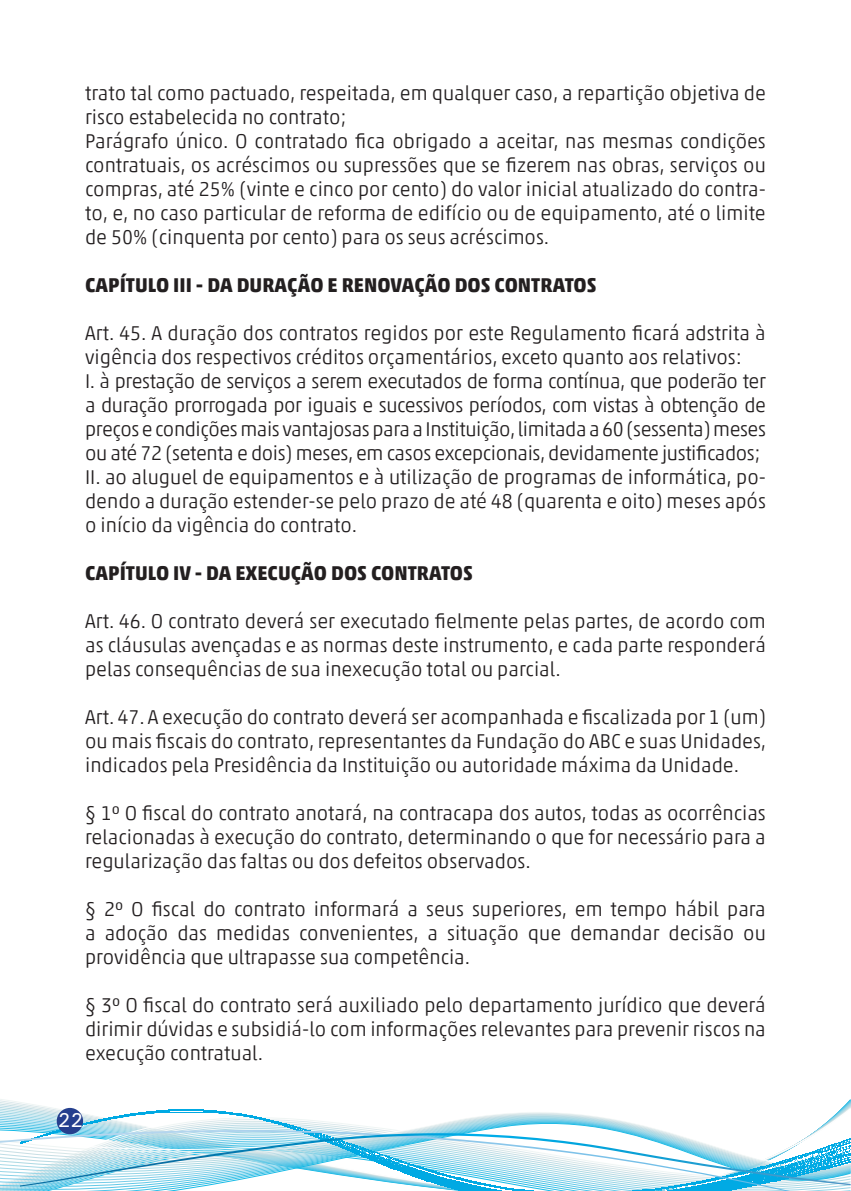
<style>
.page{position:relative;width:851px;height:1191px;background:#fff}
.page>*{position:absolute;margin:0;border:0;box-sizing:border-box;transform-origin:0 0}
.t1{font:300 20px/24px "Akko";color:#231f20;text-align:justify}
.t2{font:700 20px "Akko";color:#231f20}
.t3{font:500 20px "Univers";color:#fff}
</style>
<div class="page">
<svg style="left:0;top:1099px;width:850px;height:31px"></svg>
<img style="left:168px;top:1109px;width:36px;height:3px">
<svg style="left:20px;top:1110px;width:149px;height:20px"></svg>
<svg style="left:203px;top:1110px;width:330px;height:20px"></svg>
<svg style="left:0;top:1130px;width:850px;height:61px"></svg>
<svg style="left:20px;top:1133px;width:830px;height:53px"></svg>
<div style="left:57px;top:1107px;width:26px;height:27px;background:#253f8e;border-radius:50%"></div>
<p class="t1" style="left:85px;top:81px;width:682px">trato tal como pactuado, respeitada, em qualquer caso, a repartição objetiva de risco estabelecida no contrato;</p>
<p class="t1" style="left:85px;top:129px;width:682px">Parágrafo único. O contratado fica obrigado a aceitar, nas mesmas condições contratuais, os acréscimos ou supressões que se fizerem nas obras, serviços ou compras, até 25% (vinte e cinco por cento) do valor inicial atualizado do contra&shy;to, e, no caso particular de reforma de edifício ou de equipamento, até o limite de 50% (cinquenta por cento) para os seus acréscimos.</p>
<p class="t2" style="left:85px;top:272px;width:512px">CAPÍTULO III - DA DURAÇÃO E RENOVAÇÃO DOS CONTRATOS</p>
<p class="t1" style="left:85px;top:321px;width:682px">Art. 45. A duração dos contratos regidos por este Regulamento ficará adstrita à vigência dos respectivos créditos orçamentários, exceto quanto aos relativos:</p>
<p class="t1" style="left:85px;top:369px;width:682px">I. à prestação de serviços a serem executados de forma contínua, que poderão ter a duração prorrogada por iguais e sucessivos períodos, com vistas à obtenção de preços e condições mais vantajosas para a Instituição, limitada a 60 (sessenta) meses ou até 72 (setenta e dois) meses, em casos excepcionais, devidamente justificados;</p>
<p class="t1" style="left:85px;top:465px;width:682px">II. ao aluguel de equipamentos e à utilização de programas de informática, po&shy;dendo a duração estender-se pelo prazo de até 48 (quarenta e oito) meses após o início da vigência do contrato.</p>
<p class="t2" style="left:85px;top:560px;width:389px">CAPÍTULO IV - DA EXECUÇÃO DOS CONTRATOS</p>
<p class="t1" style="left:85px;top:609px;width:682px">Art. 46. O contrato deverá ser executado fielmente pelas partes, de acordo com as cláusulas avençadas e as normas deste instrumento, e cada parte responderá pelas consequências de sua inexecução total ou parcial.</p>
<p class="t1" style="left:85px;top:705px;width:682px">Art. 47. A execução do contrato deverá ser acompanhada e fiscalizada por 1 (um) ou mais fiscais do contrato, representantes da Fundação do ABC e suas Unidades, indicados pela Presidência da Instituição ou autoridade máxima da Unidade.</p>
<p class="t1" style="left:85px;top:801px;width:682px">§ 1º O fiscal do contrato anotará, na contracapa dos autos, todas as ocorrências relacionadas à execução do contrato, determinando o que for necessário para a regularização das faltas ou dos defeitos observados.</p>
<p class="t1" style="left:85px;top:897px;width:682px">§ 2º O fiscal do contrato informará a seus superiores, em tempo hábil para a adoção das medidas convenientes, a situação que demandar decisão ou providência que ultrapasse sua competência.</p>
<p class="t1" style="left:85px;top:993px;width:682px">§ 3º O fiscal do contrato será auxiliado pelo departamento jurídico que deverá dirimir dúvidas e subsidiá-lo com informações relevantes para prevenir riscos na execução contratual.</p>
<p class="t3" style="left:58px;top:1106px;width:27px">22</p>
</div>
